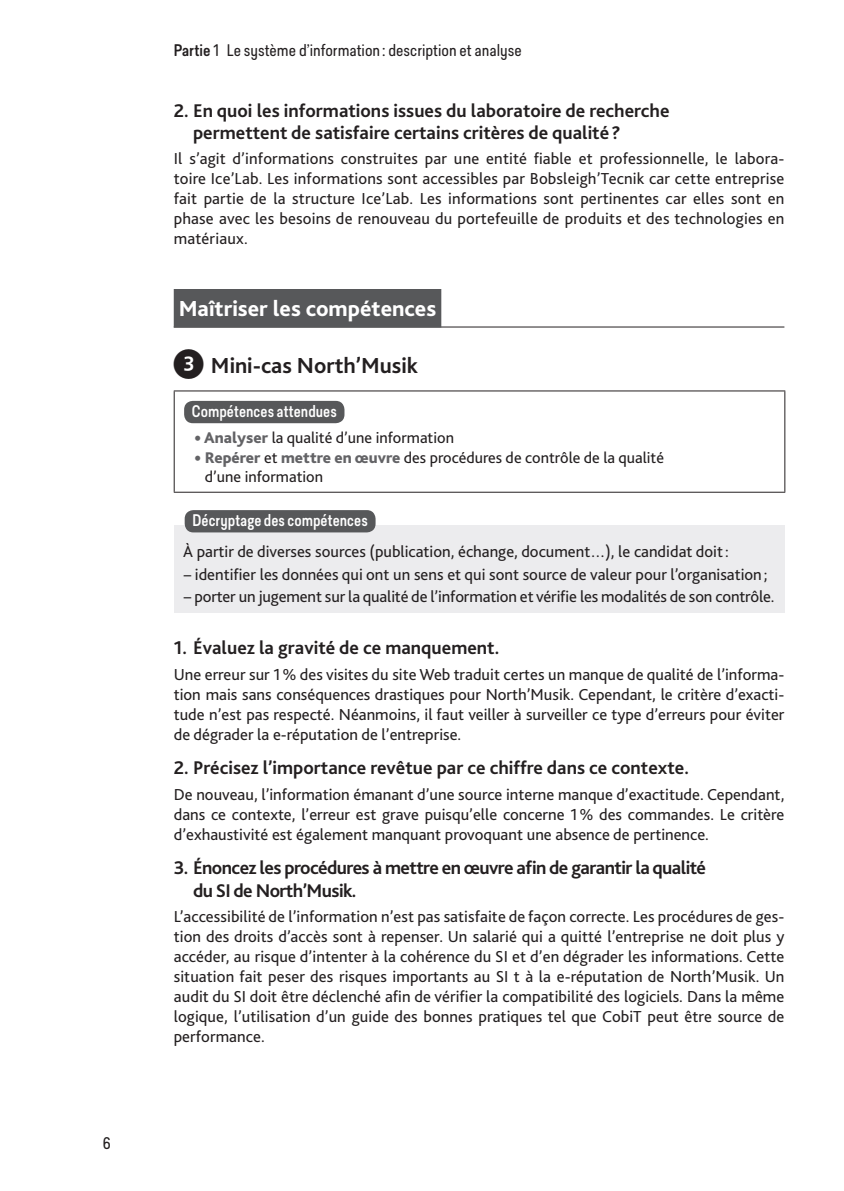
<style>
.page{position:relative;width:844px;height:1191px;background:#fff}
.page>*{position:absolute;margin:0;border:0;box-sizing:border-box;transform-origin:0 0}
.t1{font:800 22.75px "Bliss 2";color:#fff}
.t2{font:700 22.75px "Bliss 2";color:#231f20}
.t3{font:700 19.25px/22.2px "Bliss 2";color:#231f20}
.t4{font:700 19.25px/22.1px "Bliss 2";letter-spacing:-.03em;color:#231f20}
.t5{font:16.62px/20.1px "Bliss 2";color:#231f20;text-align:justify}
.t6{font:16.1px/19.6px "Bliss 2";color:#231f20}
.t7{font:15.75px "Predige Rounded";color:#231f20}
.t8{font:500 15.75px "Predige Rounded";letter-spacing:.005em;color:#fff;scale:.95 1}
.s1{font-weight:500}
.s2{font-family:"TP Pchiffres";font-weight:400;font-size:29.75px}
.s3{font-weight:300;font-size:24.5px;color:#636366}
.s4{font-weight:800;color:#636366}
</style>
<div class="page">
<hr style="left:174px;top:326px;width:610px;height:1px;background:#231f20">
<div style="left:174px;top:289px;width:267px;height:38px;background:#57585a"></div>
<hr style="left:174px;top:390px;width:611px;height:1px;background:#231f20">
<hr style="left:174px;top:391px;width:1px;height:101px;background:#231f20">
<hr style="left:784px;top:391px;width:1px;height:101px;background:#231f20">
<hr style="left:174px;top:492px;width:611px;height:1px;background:#231f20">
<div style="left:184px;top:401px;width:160px;height:22px;background:#57585a;border-radius:9px"></div>
<div style="left:174px;top:525px;width:610px;height:87px;background:#ececee"></div>
<div style="left:185px;top:510px;width:190px;height:22px;background:#57585a;border-radius:9px"></div>
<p class="t7" style="left:103px;top:1132px;width:10px">6</p>
<p class="t7" style="left:174px;top:40px;width:349px"><span class="s1">Partie</span> 1 Le système d’information : description et analyse</p>
<p class="t3" style="left:193px;top:99px;width:478px;text-indent:-19px">2. En quoi les informations issues du laboratoire de recherche permettent de satisfaire certains critères de qualité ?</p>
<p class="t5" style="left:174px;top:148px;width:612px">Il s’agit d’informations construites par une entité fiable et professionnelle, le labora&shy;toire Ice’Lab. Les informations sont accessibles par Bobsleigh’Tecnik car cette entreprise fait partie de la structure Ice’Lab. Les informations sont pertinentes car elles sont en phase avec les besoins de renouveau du portefeuille de produits et des technologies en matériaux.</p>
<h1 class="t1" style="left:179px;top:294px;width:259px">Maîtriser les compétences</h1>
<h1 class="t2" style="left:174px;top:351px;width:246px"><span class="s2">3</span> Mini-cas North’Musik</h1>
<p class="t8" style="left:192px;top:401px;width:154px">Compétences attendues</p>
<p class="t6" style="left:194px;top:427px;width:261px"><span class="s3">•</span> <span class="s4">Analyser</span> la qualité d’une information</p>
<p class="t6" style="left:205px;top:447px;width:460px;text-indent:-11px"><span class="s3">•</span> <span class="s4">Repérer</span> et <span class="s4">mettre en œuvre</span> des procédures de contrôle de la qualité d’une information</p>
<p class="t8" style="left:192px;top:509px;width:186px">Décryptage des compétences</p>
<p class="t5" style="left:183px;top:541px;width:547px">À partir de diverses sources (publication, échange, document…), le candidat doit:</p>
<p class="t5" style="left:184px;top:564px;width:585px">– identifier les données qui ont un sens et qui sont source de valeur pour l’organisation;</p>
<p class="t5" style="left:184px;top:586px;width:592px">– porter un jugement sur la qualité de l’information et vérifie les modalités de son contrôle.</p>
<p class="t3" style="left:174px;top:636px;width:327px">1. Évaluez la gravité de ce manquement.</p>
<p class="t5" style="left:174px;top:663px;width:612px">Une erreur sur 1% des visites du site Web traduit certes un manque de qualité de l’informa&shy;tion mais sans conséquences drastiques pour North’Musik. Cependant, le critère d’exacti&shy;tude n’est pas respecté. Néanmoins, il faut veiller à surveiller ce type d’erreurs pour éviter de dégrader la e-réputation de l’entreprise.</p>
<p class="t3" style="left:174px;top:756px;width:516px">2. Précisez l’importance revêtue par ce chiffre dans ce contexte.</p>
<p class="t5" style="left:174px;top:783px;width:612px">De nouveau, l’information émanant d’une source interne manque d’exactitude. Cependant, dans ce contexte, l’erreur est grave puisqu’elle concerne 1% des commandes. Le critère d’exhaustivité est également manquant provoquant une absence de pertinence.</p>
<p class="t4" style="left:193px;top:856px;width:514px;text-indent:-19px">3. Énoncez les procédures à mettre en œuvre afin de garantir la qualité du SI de North’Musik.</p>
<p class="t5" style="left:174px;top:905px;width:612px">L’accessibilité de l’information n’est pas satisfaite de façon correcte. Les procédures de ges&shy;tion des droits d’accès sont à repenser. Un salarié qui a quitté l’entreprise ne doit plus y accéder, au risque d’intenter à la cohérence du SI et d’en dégrader les informations. Cette situation fait peser des risques importants au SI t à la e-réputation de North’Musik. Un audit du SI doit être déclenché afin de vérifier la compatibilité des logiciels. Dans la même logique, l’utilisation d’un guide des bonnes pratiques tel que CobiT peut être source de performance.</p>
</div>
